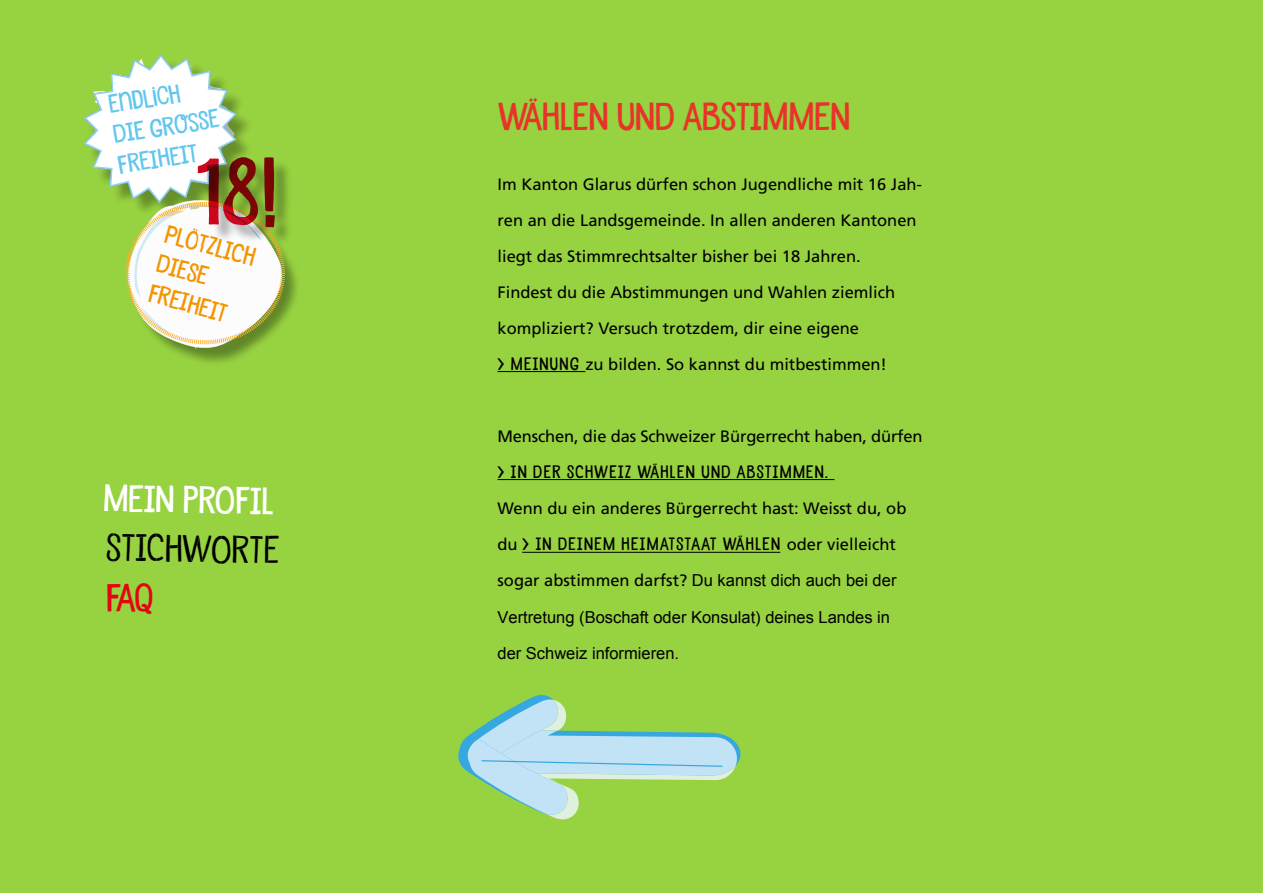
<style>
.page{position:relative;width:1263px;height:893px;background:#97d240}
.page>*{position:absolute;margin:0;border:0;box-sizing:border-box;transform-origin:0 0}
.t1{font:36px "Undersong Solid";color:#e83329}
.t2{font:36px "Undersong Stencil";color:#000}
.t3{font:34.95px "Undersong Solid";color:#fff}
.t4{font:23.7px/30.8px "Undersong Solid";color:#62c6ed}
.t5{font:23.7px/30.8px "Undersong Solid";color:#f39400}
.t6{font:16.5px/36px "Frutiger";color:#000}
.t7{font:16.5px/36px "Arial";color:#000}
.t8{font:16.5px "Undersong Solid";letter-spacing:.08em;color:#000}
.s1{font-family:"Frutiger"}
</style>
<div class="page">
<div style="left:130px;top:203px;width:171px;height:164px;background:#000;opacity:.36"></div>
<div style="left:200px;top:160px;width:93px;height:85px;background:#000;opacity:.31"></div>
<svg style="left:83px;top:54px;width:202px;height:296px"></svg>
<hr style="left:497px;top:371px;width:88px;height:1px;background:#000">
<hr style="left:497px;top:479px;width:337px;height:1px;background:#000">
<svg style="left:458px;top:695px;width:282px;height:121px"></svg>
<hr style="left:522px;top:552px;width:258px;height:1px;background:#000">
<h3 class="t4" style="left:106px;top:89px;width:109px;rotate:-9deg">ENDLICH<br>DIE GROSSE<br>FREIHEIT</h3>
<h3 class="t5" style="left:169px;top:218px;width:95px;rotate:15deg">PLÖTZLICH<br>DIESE<br>FREIHEIT</h3>
<h2 class="t3" style="left:104px;top:476px;width:172px;rotate:1deg">MEIN PROFIL</h2>
<h1 class="t2" style="left:107px;top:525px;width:175px;rotate:1deg">stichworte</h1>
<h1 class="t1" style="left:498px;top:93px;width:353px">WÄHLEN UND ABSTIMMEN</h1>
<p class="t6" style="left:497px;top:166px;width:426px">Im Kanton Glarus dürfen schon Jugendliche mit 16 Jah&shy;ren an die Landsgemeinde. In allen anderen Kantonen liegt das Stimmrechtsalter bisher bei 18 Jahren.<br>Findest du die Abstimmungen und Wahlen ziemlich kompliziert? Versuch trotzdem, dir eine eigene</p>
<p class="t8" style="left:497px;top:353px;width:37px">&gt; MEINUNG</p>
<p class="t6" style="left:585px;top:346px;width:303px">zu bilden. So kannst du mitbestimmen!</p>
<p class="t6" style="left:497px;top:418px;width:427px">Menschen, die das Schweizer Bürgerrecht haben, dürfen</p>
<p class="t8" style="left:497px;top:461px;width:332px">&gt; IN DER SCHWEIZ WÄHLEN UND ABSTIMMEN.</p>
<p class="t6" style="left:497px;top:490px;width:410px">Wenn du ein anderes Bürgerrecht hast: Weisst du, ob</p>
<p class="t8" style="left:497px;top:533px;width:400px"><span class="s1">du</span> &gt; IN DEINEM HEIMATSTAAT WÄHLEN <span class="s1">oder vielleicht</span></p>
<p class="t7" style="left:497px;top:562px;width:400px"><span class="s1">sogar abstimmen darfst?</span> Du kannst dich auch bei der</p>
<p class="t7" style="left:497px;top:599px;width:394px">Vertretung (Boschaft oder Konsulat) deines Landes in der Schweiz informieren.</p>
</div>
